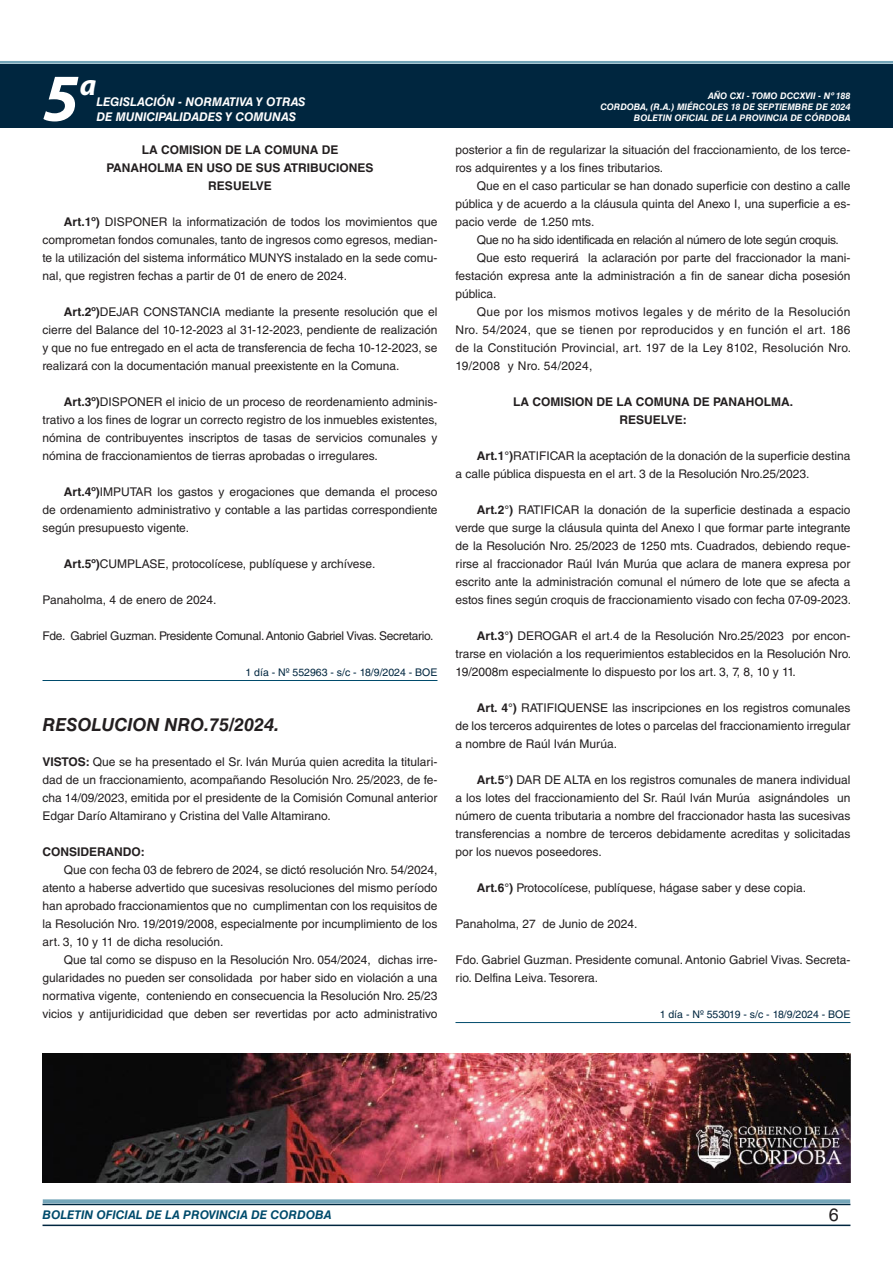
<style>
.page{position:relative;width:893px;height:1263px;background:#fff}
.page>*{position:absolute;margin:0;border:0;box-sizing:border-box;transform-origin:0 0}
.t1{font:italic 700 67.5px "Myriad Pro";color:#fff}
.t2{font:italic 700 30px "Myriad Pro";color:#fff}
.NOMBRE_DE_MINISTERIO{font:italic 700 18px "Helvetica LT Std";color:#231f20}
.t3{font:18px "Helvetica LT Std";color:#231f20}
.TEXTO_BASE{font:12px/18px "Helvetica LT Std";color:#231f20;text-align:justify}
.TEXTO_BASE-2{font:12px "Helvetica LT Std";letter-spacing:-.025em;color:#231f20}
.RESUELVE{font:700 12px "Helvetica LT Std";color:#231f20}
.t4{font:italic 700 12px "Helvetica LT Std";color:#fff}
.t5{font:italic 700 12px "Helvetica LT Std";color:#004b6c}
.TEXTO_BASE-3{font:700 12px "Helvetica LT Std";color:#231f20}
.FECHA_DE_VENCIMIENTO{font:10.5px "Helvetica LT Std";color:#00263f}
.t6{font:italic 700 9px/10.8px "Helvetica LT Std";color:#fff;text-align:right}
.s1{font-weight:700}
</style>
<div class="page">
<div style="left:0;top:61px;width:893px;height:6px;background:#fff;opacity:.75"></div>
<div style="left:0;top:64px;width:893px;height:64px;background:#00263f"></div>
<hr style="left:43px;top:1224px;width:807px;height:2px;background:#00263f">
<div style="left:42px;top:1198px;width:809px;height:8px;background:#fff;opacity:.75"></div>
<hr style="left:43px;top:680px;width:394px;height:1px;background:#004b6c">
<hr style="left:455px;top:1022px;width:395px;height:1px;background:#004b6c">
<img style="left:43px;top:1054px;width:807px;height:129px">
<h1 class="t1" style="left:43px;top:54px;width:38px">5</h1>
<h2 class="t2" style="left:80px;top:66px;width:18px">a</h2>
<p class="t4" style="left:96px;top:95px;width:211px">LEGISLACIÓN - NORMATIVA Y OTRAS</p>
<p class="t4" style="left:96px;top:109px;width:201px">DE MUNICIPALIDADES Y COMUNAS</p>
<p class="RESUELVE" style="left:142px;top:142px;width:198px">LA COMISION DE LA COMUNA DE</p>
<p class="RESUELVE" style="left:106px;top:160px;width:269px">PANAHOLMA EN USO DE SUS ATRIBUCIONES</p>
<p class="RESUELVE" style="left:208px;top:178px;width:65px">RESUELVE</p>
<p class="TEXTO_BASE" style="left:43px;top:213px;width:396px;text-indent:21px"><span class="s1">Art.1º)</span> DISPONER la informatización de todos los movimientos que comprometan fondos comunales, tanto de ingresos como egresos, median&shy;te la utilización del sistema informático MUNYS instalado en la sede comu&shy;nal, que registren fechas a partir de 01 de enero de 2024.</p>
<p class="TEXTO_BASE" style="left:43px;top:303px;width:396px;text-indent:21px"><span class="s1">Art.2º)</span>DEJAR CONSTANCIA mediante la presente resolución que el cierre del Balance del 10-12-2023 al 31-12-2023, pendiente de realización y que no fue entregado en el acta de transferencia de fecha 10-12-2023, se realizará con la documentación manual preexistente en la Comuna.</p>
<p class="TEXTO_BASE" style="left:43px;top:393px;width:396px;text-indent:21px"><span class="s1">Art.3º)</span>DISPONER el inicio de un proceso de reordenamiento adminis&shy;trativo a los fines de lograr un correcto registro de los inmuebles existentes, nómina de contribuyentes inscriptos de tasas de servicios comunales y nómina de fraccionamientos de tierras aprobadas o irregulares.</p>
<p class="TEXTO_BASE" style="left:43px;top:483px;width:396px;text-indent:21px"><span class="s1">Art.4º)</span>IMPUTAR los gastos y erogaciones que demanda el proceso de ordenamiento administrativo y contable a las partidas correspondiente según presupuesto vigente.</p>
<p class="TEXTO_BASE" style="left:64px;top:555px;width:313px"><span class="s1">Art.5º)</span>CUMPLASE, protocolícese, publíquese y archívese.</p>
<p class="TEXTO_BASE" style="left:43px;top:591px;width:176px">Panaholma, 4 de enero de 2024.</p>
<p class="TEXTO_BASE-2" style="left:43px;top:629px;width:392px">Fde. Gabriel Guzman. Presidente Comunal. Antonio Gabriel Vivas. Secretario.</p>
<p class="FECHA_DE_VENCIMIENTO" style="left:246px;top:666px;width:193px">1 día - Nº 552963 - s/c - 18/9/2024 - BOE</p>
<p class="NOMBRE_DE_MINISTERIO" style="left:43px;top:714px;width:238px">RESOLUCION NRO.75/2024.</p>
<p class="TEXTO_BASE" style="left:43px;top:753px;width:396px"><span class="s1">VISTOS:</span> Que se ha presentado el Sr. Iván Murúa quien acredita la titulari&shy;dad de un fraccionamiento, acompañando Resolución Nro. 25/2023, de fe&shy;cha 14/09/2023, emitida por el presidente de la Comisión Comunal anterior Edgar Darío Altamirano y Cristina del Valle Altamirano.</p>
<p class="TEXTO_BASE-3" style="left:43px;top:844px;width:104px">CONSIDERANDO:</p>
<p class="TEXTO_BASE" style="left:43px;top:861px;width:396px;text-indent:21px">Que con fecha 03 de febrero de 2024, se dictó resolución Nro. 54/2024, atento a haberse advertido que sucesivas resoluciones del mismo período han aprobado fraccionamientos que no cumplimentan con los requisitos de la Resolución Nro. 19/2019/2008, especialmente por incumplimiento de los art. 3, 10 y 11 de dicha resolución.</p>
<p class="TEXTO_BASE" style="left:43px;top:951px;width:396px;text-indent:21px">Que tal como se dispuso en la Resolución Nro. 054/2024, dichas irre&shy;gularidades no pueden ser consolidada por haber sido en violación a una normativa vigente, conteniendo en consecuencia la Resolución Nro. 25/23 vicios y antijuridicidad que deben ser revertidas por acto administrativo</p>
<p class="t6" style="left:600px;top:91px;width:252px">AÑO CXI - TOMO DCCXVII - Nº 188<br>CORDOBA, (R.A.) MIÉRCOLES 18 DE SEPTIEMBRE DE 2024<br>BOLETIN OFICIAL DE LA PROVINCIA DE CÓRDOBA</p>
<p class="TEXTO_BASE" style="left:455px;top:141px;width:396px">posterior a fin de regularizar la situación del fraccionamiento, de los terce&shy;ros adquirentes y a los fines tributarios.</p>
<p class="TEXTO_BASE" style="left:455px;top:177px;width:396px;text-indent:21px">Que en el caso particular se han donado superficie con destino a calle pública y de acuerdo a la cláusula quinta del Anexo I, una superficie a es&shy;pacio verde de 1.250 mts.</p>
<p class="TEXTO_BASE-2" style="left:477px;top:233px;width:364px">Que no ha sido identificada en relación al número de lote según croquis.</p>
<p class="TEXTO_BASE" style="left:455px;top:249px;width:396px;text-indent:21px">Que esto requerirá la aclaración por parte del fraccionador la mani&shy;festación expresa ante la administración a fin de sanear dicha posesión pública.</p>
<p class="TEXTO_BASE" style="left:455px;top:303px;width:397px;text-indent:21px">Que por los mismos motivos legales y de mérito de la Resolución Nro. 54/2024, que se tienen por reproducidos y en función el art. 186 de la Constitución Provincial, art. 197 de la Ley 8102, Resolución Nro.<br>19/2008 y Nro. 54/2024,</p>
<p class="RESUELVE" style="left:513px;top:394px;width:282px">LA COMISION DE LA COMUNA DE PANAHOLMA.</p>
<p class="RESUELVE" style="left:619px;top:412px;width:69px">RESUELVE:</p>
<p class="TEXTO_BASE" style="left:455px;top:447px;width:396px;text-indent:21px"><span class="s1">Art.1°)</span>RATIFICAR la aceptación de la donación de la superficie destina a calle pública dispuesta en el art. 3 de la Resolución Nro.25/2023.</p>
<p class="TEXTO_BASE" style="left:455px;top:501px;width:397px;text-indent:21px"><span class="s1">Art.2°)</span> RATIFICAR la donación de la superficie destinada a espacio verde que surge la cláusula quinta del Anexo I que formar parte integrante de la Resolución Nro. 25/2023 de 1250 mts. Cuadrados, debiendo reque&shy;rirse al fraccionador Raúl Iván Murúa que aclara de manera expresa por escrito ante la administración comunal el número de lote que se afecta a estos fines según croquis de fraccionamiento visado con fecha 07-09-2023.</p>
<p class="TEXTO_BASE" style="left:455px;top:627px;width:397px;text-indent:21px"><span class="s1">Art.3°)</span> DEROGAR el art.4 de la Resolución Nro.25/2023 por encon&shy;trarse en violación a los requerimientos establecidos en la Resolución Nro.<br>19/2008m especialmente lo dispuesto por los art. 3, 7, 8, 10 y 11.</p>
<p class="TEXTO_BASE" style="left:455px;top:699px;width:396px;text-indent:21px"><span class="s1">Art. 4°)</span> RATIFIQUENSE las inscripciones en los registros comunales de los terceros adquirentes de lotes o parcelas del fraccionamiento irregular a nombre de Raúl Iván Murúa.</p>
<p class="TEXTO_BASE" style="left:455px;top:771px;width:396px;text-indent:21px"><span class="s1">Art.5°)</span> DAR DE ALTA en los registros comunales de manera individual a los lotes del fraccionamiento del Sr. Raúl Iván Murúa asignándoles un número de cuenta tributaria a nombre del fraccionador hasta las sucesivas transferencias a nombre de terceros debidamente acreditas y solicitadas por los nuevos poseedores.</p>
<p class="TEXTO_BASE" style="left:477px;top:879px;width:331px"><span class="s1">Art.6°)</span> Protocolícese, publíquese, hágase saber y dese copia.</p>
<p class="TEXTO_BASE" style="left:455px;top:915px;width:184px">Panaholma, 27 de Junio de 2024.</p>
<p class="TEXTO_BASE" style="left:455px;top:951px;width:396px">Fdo. Gabriel Guzman. Presidente comunal. Antonio Gabriel Vivas. Secreta&shy;rio. Delfina Leiva. Tesorera.</p>
<p class="FECHA_DE_VENCIMIENTO" style="left:660px;top:1008px;width:192px">1 día - Nº 553019 - s/c - 18/9/2024 - BOE</p>
<p class="t5" style="left:43px;top:1208px;width:290px">BOLETIN OFICIAL DE LA PROVINCIA DE CORDOBA</p>
<h3 class="t3" style="left:829px;top:1204px;width:12px">6</h3>
</div>
